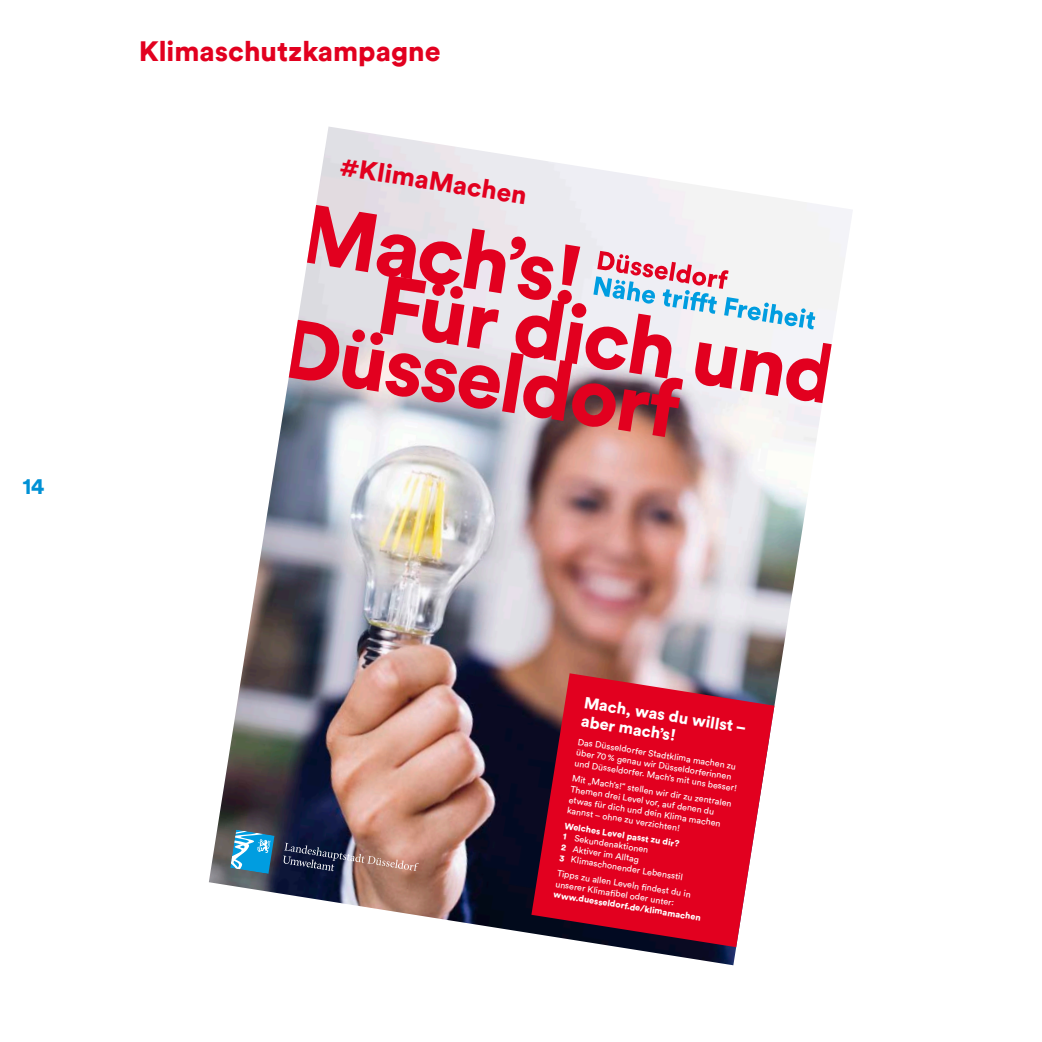
<style>
.page{position:relative;width:1042px;height:1042px;background:#fff}
.page>*{position:absolute;margin:0;border:0;box-sizing:border-box;transform-origin:0 0}
.t1{font:900 28px "Duesseldorf Circular TT";color:#e2001f}
.t2{font:900 25.9px "Circular Std";color:#e2001f}
.t3{font:900 21px "Duesseldorf Circular TT";color:#0091d5}
.t4{font:900 16.1px/18.7px "Circular Std";color:#fff}
.t5{font:8.92px/10.7px "Circular Std";color:#fff}
.t6{font:900 8.92px "Circular Std";color:#fff}
.s1{font-weight:900}
</style>
<div class="page">
<img style="left:209px;top:127px;width:644px;height:838px">
<svg style="left:209px;top:895px;width:26px;height:6px"></svg>
<h1 class="t1" style="left:139px;top:31px;width:303px">Klimaschutzkampagne</h1>
<h2 class="t2" style="left:343px;top:149px;width:190px;rotate:9deg">#KlimaMachen</h2>
<h3 class="t3" style="left:23px;top:472px;width:23px">14</h3>
<h3 class="t4" style="left:586px;top:692px;width:166px;rotate:9deg">Mach, was du willst – aber mach’s!</h3>
<p class="t5" style="left:579px;top:736px;width:166px;rotate:9deg">Das Düsseldorfer Stadtklima machen zu über 70 % genau wir Düsseldorferinnen und Düsseldorfer. Mach’s mit uns besser!</p>
<p class="t5" style="left:573px;top:773px;width:163px;rotate:9deg">Mit „Mach’s!“ stellen wir dir zu zentralen Themen drei Level vor, auf denen du etwas für dich und dein Klima machen kannst – ohne zu verzichten!</p>
<p class="t5" style="left:565px;top:820px;width:126px;rotate:9deg"><span class="s1">Welches Level passt zu dir?<br>1</span> Sekundenaktionen<br><span class="s1">2</span> Aktiver im Alltag<br><span class="s1">3</span> Klimaschonender Lebensstil</p>
<p class="t5" style="left:558px;top:868px;width:137px;rotate:9deg">Tipps zu allen Leveln fi ndest du in unserer Klimafi bel oder unter:</p>
<p class="t6" style="left:555px;top:888px;width:150px;rotate:9deg">www.duesseldorf.de/klimamachen</p>
</div>
